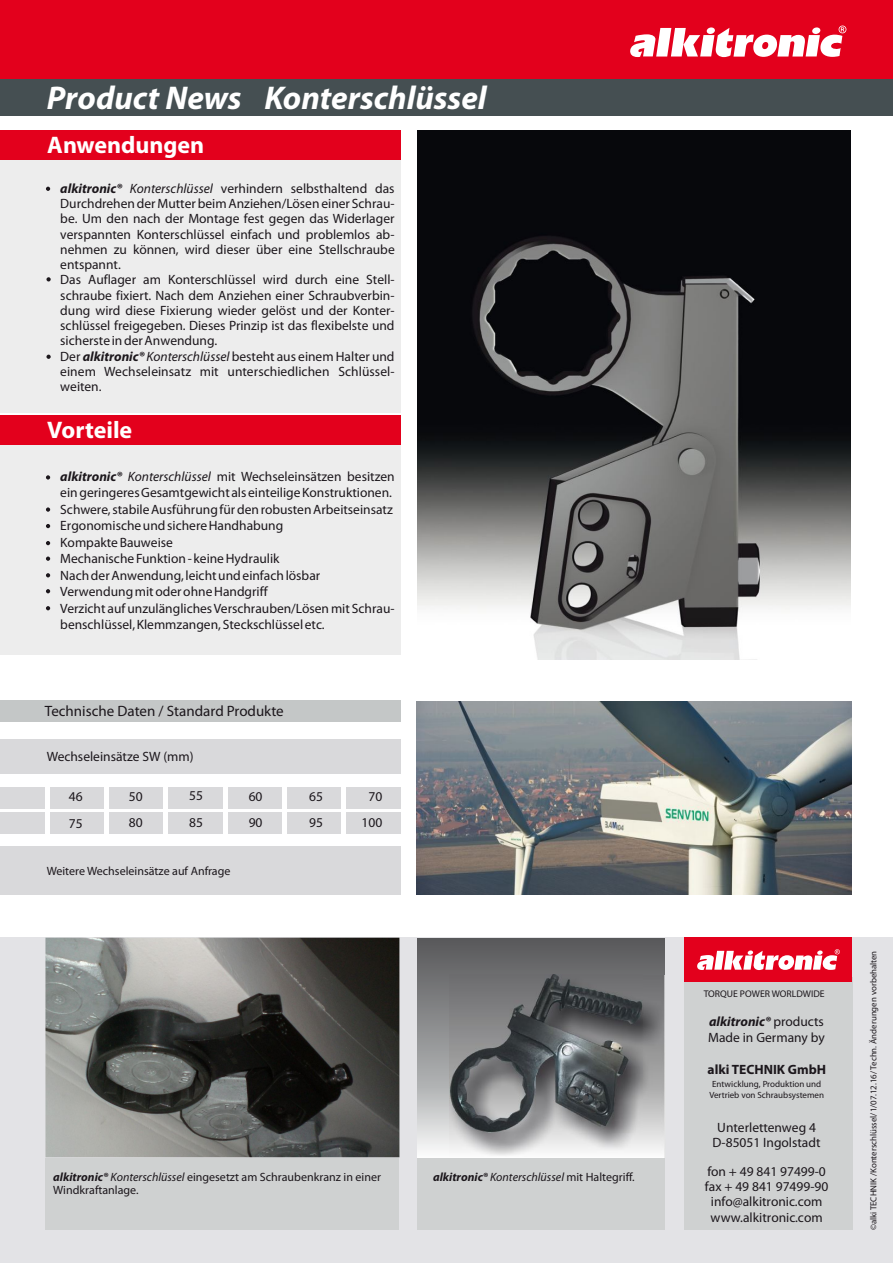
<style>
.page{position:relative;width:893px;height:1263px;background:#fff}
.page>*{position:absolute;margin:0;border:0;box-sizing:border-box;transform-origin:0 0}
.t1{font:italic 700 33px "Myriad Pro";color:#fff}
.t2{font:700 24px "Myriad Pro";color:#fff}
.t3{font:15px "Myriad Pro";color:#1c171c}
.t4{font:13.5px/15.3px "Myriad Pro";color:#1c171c}
.t5{font:700 13.5px "Myriad Pro";color:#1c171c}
.t6{font:12px/13.5px "Myriad Pro";color:#1c171c}
.t7{font:italic 12px "Myriad Pro";color:#1c171c}
.t8{font:9.75px "Myriad Pro";color:#1c171c}
.t9{font:9px/10.2px "Myriad Pro";color:#1c171c;text-align:center}
.t10{font:8.85px "Myriad Pro";color:#1c171c}
.s1{font-weight:700;font-style:italic}
.s2{font-style:italic}
.s3{font-weight:700}
.s4{font-style:normal}
</style>
<div class="page">
<div style="left:0;top:787px;width:401px;height:21px;background:#d9d9db"></div>
<div style="left:0;top:739px;width:401px;height:35px;background:#d9d9db"></div>
<div style="left:0;top:417px;width:401px;height:238px;background:#ededed"></div>
<div style="left:0;top:0;width:893px;height:110px;background:#e3001c"></div>
<div style="left:0;top:159px;width:401px;height:254px;background:#ededed"></div>
<div style="left:0;top:130px;width:401px;height:30px;background:#e3001c"></div>
<svg style="left:46px;top:187px;width:4px;height:4px"></svg>
<div style="left:0;top:80px;width:893px;height:36px;background:#454f52"></div>
<svg style="left:630px;top:26px;width:216px;height:31px"></svg>
<div style="left:0;top:937px;width:893px;height:326px;background:#e3e3e6"></div>
<div style="left:0;top:701px;width:401px;height:21px;background:#c4c7c7"></div>
<div style="left:684px;top:977px;width:169px;height:252px;background:#cfd1d1"></div>
<div style="left:684px;top:937px;width:168px;height:45px;background:#e3001c"></div>
<svg style="left:697px;top:949px;width:143px;height:21px"></svg>
<div style="left:46px;top:1158px;width:353px;height:71px;background:#cfd1d1"></div>
<div style="left:417px;top:1158px;width:247px;height:71px;background:#cfd1d1"></div>
<div style="left:0;top:415px;width:401px;height:30px;background:#e3001c"></div>
<svg style="left:46px;top:355px;width:5px;height:4px"></svg>
<img style="left:418px;top:130px;width:433px;height:530px">
<div style="left:417px;top:938px;width:247px;height:220px;background:linear-gradient(to bottom,#505153,#edeeee)"></div>
<img style="left:450px;top:975px;width:215px;height:182px">
<img style="left:450px;top:974px;width:192px;height:158px">
<div style="left:0;top:813px;width:401px;height:21px;background:#d9d9db"></div>
<div style="left:45px;top:784px;width:5px;height:57px;background:#fff"></div>
<div style="left:104px;top:784px;width:5px;height:57px;background:#fff"></div>
<hr style="left:164px;top:784px;width:4px;height:57px;background:#fff">
<div style="left:223px;top:784px;width:5px;height:57px;background:#fff"></div>
<div style="left:282px;top:784px;width:5px;height:57px;background:#fff"></div>
<hr style="left:342px;top:784px;width:4px;height:57px;background:#fff">
<div style="left:0;top:846px;width:401px;height:49px;background:#d9d9db"></div>
<svg style="left:46px;top:507px;width:4px;height:5px"></svg>
<svg style="left:46px;top:606px;width:4px;height:4px"></svg>
<svg style="left:46px;top:556px;width:4px;height:5px"></svg>
<svg style="left:46px;top:524px;width:4px;height:4px"></svg>
<svg style="left:46px;top:541px;width:4px;height:4px"></svg>
<svg style="left:46px;top:573px;width:4px;height:4px"></svg>
<svg style="left:46px;top:589px;width:4px;height:4px"></svg>
<svg style="left:46px;top:475px;width:4px;height:5px"></svg>
<img style="left:45px;top:938px;width:354px;height:219px">
<img style="left:416px;top:701px;width:435px;height:194px">
<svg style="left:46px;top:277px;width:5px;height:4px"></svg>
<h1 class="t1" style="left:47px;top:85px;width:441px">Product News Konterschlüssel</h1>
<h2 class="t2" style="left:47px;top:135px;width:158px">Anwendungen</h2>
<p class="t4" style="left:60px;top:182px;width:336px"><span class="s1">alkitronic®</span> <span class="s2">Konterschlüssel</span> verhindern selbsthaltend das Durchdrehen der Mutter beim Anziehen/Lösen einer Schrau&shy;be. Um den nach der Montage fest gegen das Widerlager verspannten Konterschlüssel einfach und problemlos ab&shy;nehmen zu können, wird dieser über eine Stellschraube entspannt.<br>Das Auflager am Konterschlüssel wird durch eine Stell&shy;schraube fixiert. Nach dem Anziehen einer Schraubverbin&shy;dung wird diese Fixierung wieder gelöst und der Konter&shy;schlüssel freigegeben. Dieses Prinzip ist das flexibelste und sicherste in der Anwendung.<br>Der <span class="s1">alkitronic®</span> <span class="s2">Konterschlüssel</span> besteht aus einem Halter und einem Wechseleinsatz mit unterschiedlichen Schlüssel&shy;weiten.</p>
<h2 class="t2" style="left:47px;top:420px;width:87px">Vorteile</h2>
<p class="t4" style="left:60px;top:469px;width:336px;line-height:16.5px"><span class="s1">alkitronic®</span> <span class="s2">Konterschlüssel</span> mit Wechseleinsätzen besitzen ein geringeres Gesamtgewicht als einteilige Konstruktionen.<br>Schwere, stabile Ausführung für den robusten Arbeitseinsatz Ergonomische und sichere Handhabung<br>Kompakte Bauweise<br>Mechanische Funktion - keine Hydraulik<br>Nach der Anwendung, leicht und einfach lösbar Verwendung mit oder ohne Handgriff<br>Verzicht auf unzulängliches Verschrauben/Lösen mit Schrau&shy;benschlüssel, Klemmzangen, Steckschlüssel etc.</p>
<p class="t3" style="left:45px;top:704px;width:240px">Technische Daten / Standard Produkte</p>
<p class="t4" style="left:47px;top:750px;width:148px">Wechseleinsätze SW (mm)</p>
<p class="t4" style="left:69px;top:784px;width:15px;line-height:26.8px">46<br>75</p>
<p class="t4" style="left:129px;top:784px;width:15px;line-height:26.8px">50<br>80</p>
<p class="t4" style="left:189px;top:783px;width:15px;line-height:27px">55<br>85</p>
<p class="t4" style="left:249px;top:784px;width:15px;line-height:26.8px">60<br>90</p>
<p class="t4" style="left:309px;top:784px;width:15px;line-height:26.8px">65<br>95</p>
<p class="t4" style="left:362px;top:784px;width:22px;line-height:26.8px;text-align:center">70<br>100</p>
<p class="t6" style="left:47px;top:865px;width:185px">Weitere Wechseleinsätze auf Anfrage</p>
<p class="t6" style="left:53px;top:1171px;width:329px"><span class="s1">alkitronic®</span> <span class="s2">Konterschlüssel</span> eingesetzt am Schraubenkranz in einer<br>Windkraftanlage.</p>
<p class="t7" style="left:433px;top:1171px;width:203px"><span class="s3">alkitronic®</span> Konterschlüssel <span class="s4">mit Haltegriff.</span></p>
<p class="t8" style="left:704px;top:990px;width:123px">TORQUE POWER WORLDWIDE</p>
<p class="t4" style="left:708px;top:1015px;width:118px"><span class="s1">alkitronic®</span> products<br>Made in Germany by</p>
<p class="t5" style="left:708px;top:1064px;width:120px">alki TECHNIK GmbH</p>
<p class="t9" style="left:709px;top:1080px;width:116px">Entwicklung, Produktion und<br>Vertrieb von Schraubsystemen</p>
<p class="t4" style="left:712px;top:1121px;width:110px;text-align:center">Unterlettenweg 4<br>D-85051 Ingolstadt</p>
<p class="t4" style="left:705px;top:1165px;width:125px;text-align:center">fon + 49 841 97499-0 fax + 49 841 97499-90 info@alkitronic.com www.alkitronic.com</p>
<p class="t10" style="left:870px;top:1230px;width:281px;rotate:-90deg">©alki TECHNIK /Konterschlüssel/1/07.12.16/ Techn. Änderungen vorbehalten</p>
</div>
